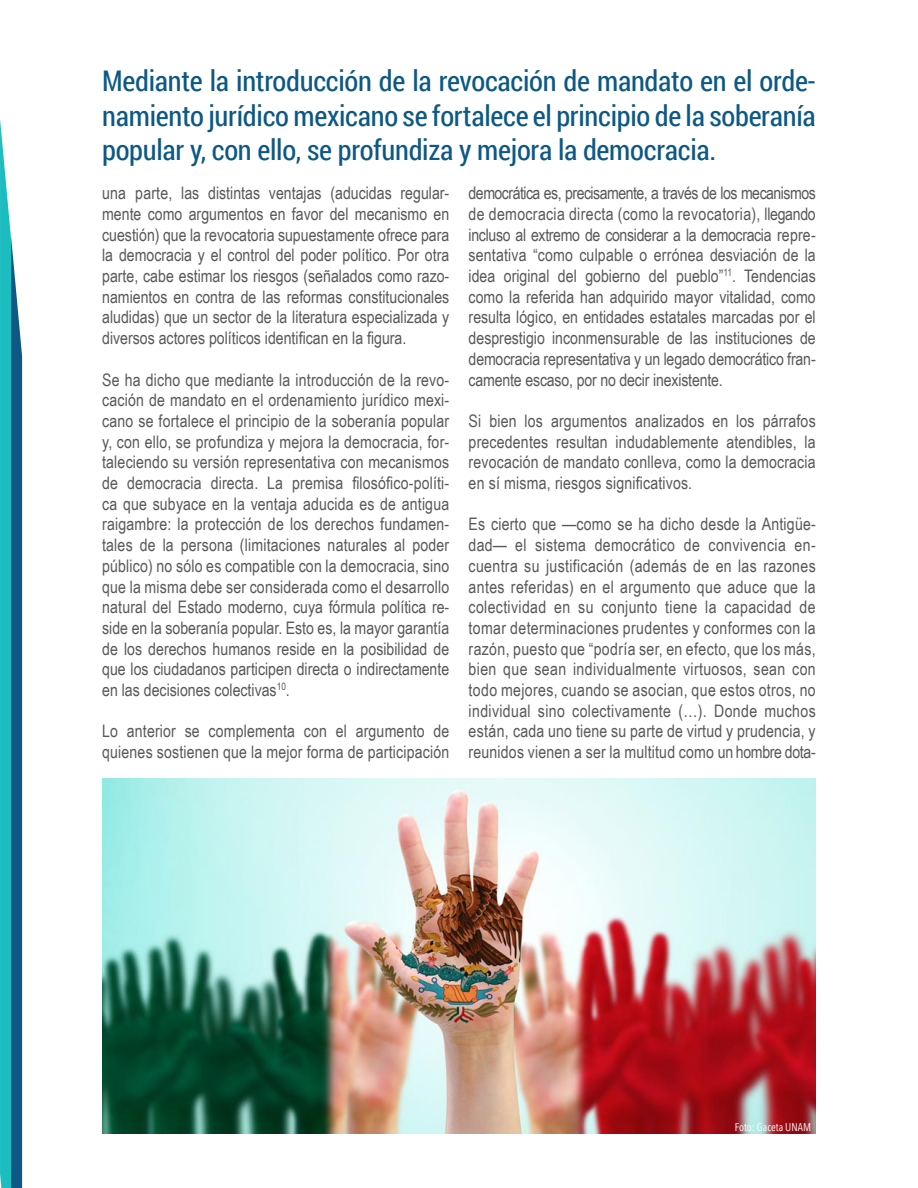
<style>
.page{position:relative;width:918px;height:1188px;background:#fff}
.page>*{position:absolute;margin:0;border:0;box-sizing:border-box;transform-origin:0 0}
.t1{font:28.5px/34.2px "Roboto Condensed";letter-spacing:-.01em;color:#0d5884;text-align:justify}
.t2{font:17.25px/20.7px "Arial Narrow";letter-spacing:.01em;color:#57585a;text-align:justify}
.t3{font:11.25px "Avenir Next Condensed";color:#fff}
</style>
<div class="page">
<svg style="left:0;top:119px;width:22px;height:1069px;background:#2f9aae"></svg>
<img style="left:102px;top:778px;width:714px;height:356px">
<p class="t1" style="left:102px;top:63px;width:715px">Mediante la introducción de la revocación de mandato en el orde&shy;namiento jurídico mexicano se fortalece el principio de la soberanía popular y, con ello, se profundiza y mejora la democracia.</p>
<p class="t2" style="left:102px;top:182px;width:349px">una parte, las distintas ventajas (aducidas regular&shy;mente como argumentos en favor del mecanismo en cuestión) que la revocatoria supuestamente ofrece para la democracia y el control del poder político. Por otra parte, cabe estimar los riesgos (señalados como razo&shy;namientos en contra de las reformas constitucionales aludidas) que un sector de la literatura especializada y diversos actores políticos identifican en la figura.</p>
<p class="t2" style="left:102px;top:368px;width:349px">Se ha dicho que mediante la introducción de la revo&shy;cación de mandato en el ordenamiento jurídico mexi&shy;cano se fortalece el principio de la soberanía popular y, con ello, se profundiza y mejora la democracia, for&shy;taleciendo su versión representativa con mecanismos de democracia directa. La premisa filosófico-políti&shy;ca que subyace en la ventaja aducida es de antigua raigambre: la protección de los derechos fundamen&shy;tales de la persona (limitaciones naturales al poder público) no sólo es compatible con la democracia, sino que la misma debe ser considerada como el desarrollo natural del Estado moderno, cuya fórmula política re&shy;side en la soberanía popular. Esto es, la mayor garantía de los derechos humanos reside en la posibilidad de que los ciudadanos participen directa o indirectamente en las decisiones colectivas<sup>10</sup>.</p>
<p class="t2" style="left:102px;top:720px;width:349px">Lo anterior se complementa con el argumento de quienes sostienen que la mejor forma de participación</p>
<p class="t2" style="left:469px;top:182px;width:349px">democrática es, precisamente, a través de los mecanismos de democracia directa (como la revocatoria), llegando incluso al extremo de considerar a la democracia repre&shy;sentativa “como culpable o errónea desviación de la idea original del gobierno del pueblo”<sup>11</sup>. Tendencias como la referida han adquirido mayor vitalidad, como resulta lógico, en entidades estatales marcadas por el desprestigio inconmensurable de las instituciones de democracia representativa y un legado democrático fran&shy;camente escaso, por no decir inexistente.</p>
<p class="t2" style="left:469px;top:410px;width:349px">Si bien los argumentos analizados en los párrafos precedentes resultan indudablemente atendibles, la revocación de mandato conlleva, como la democracia en sí misma, riesgos significativos.</p>
<p class="t2" style="left:469px;top:513px;width:349px">Es cierto que —como se ha dicho desde la Antigüe&shy;dad— el sistema democrático de convivencia en&shy;cuentra su justificación (además de en las razones antes referidas) en el argumento que aduce que la colectividad en su conjunto tiene la capacidad de tomar determinaciones prudentes y conformes con la razón, puesto que “podría ser, en efecto, que los más, bien que sean individualmente virtuosos, sean con todo mejores, cuando se asocian, que estos otros, no individual sino colectivamente (…). Donde muchos están, cada uno tiene su parte de virtud y prudencia, y reunidos vienen a ser la multitud como un hombre dota-</p>
<p class="t3" style="left:735px;top:1117px;width:78px">Foto: Gaceta UNAM</p>
</div>
